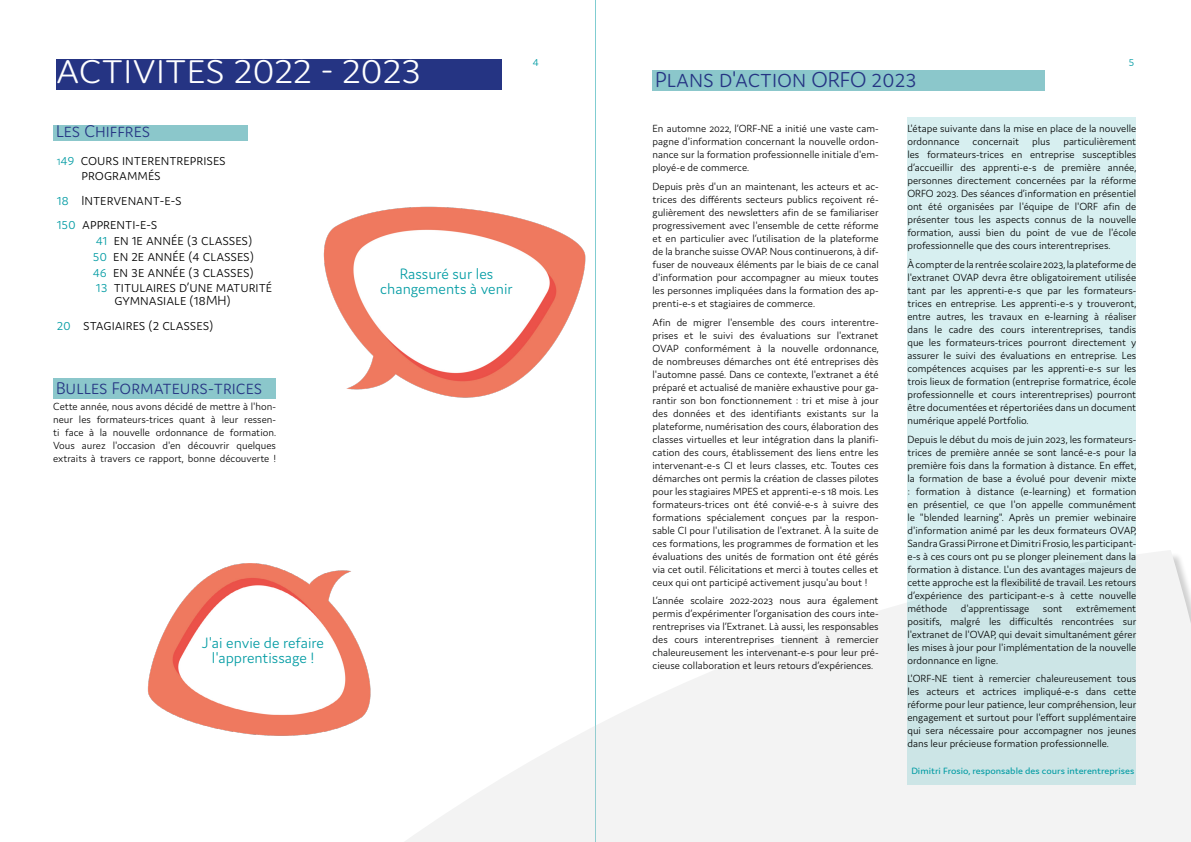
<style>
.page{position:relative;width:1191px;height:842px;background:#fff}
.page>*{position:absolute;margin:0;border:0;box-sizing:border-box;transform-origin:0 0}
.t1{font:300 35px "Domus";letter-spacing:.025em;color:#fff;scale:1.06 1}
.t2{font:300 23px "Domus";color:#253483}
.t3{font:300 18px "Domus";color:#253483}
.t4{font:300 16px/15px "Domus";color:#009ba3;text-align:center}
.t5{font:300 14px/15.8px "Domus";color:#000}
.t6{font:300 12px "Domus";color:#009ba3}
.t7{font:300 11px/13px "Domus";color:#000;text-align:justify}
.t8{font:9.7px "Domus";color:#009ba3;scale:1.07 1}
.s1{font-size:11px;color:#009ba3}
.s2{color:#009ba3}
</style>
<div class="page">
<hr style="left:595px;top:0;width:1px;height:842px;background:#009ba3">
<svg style="left:405px;top:550px;width:786px;height:292px;fill:#f3f3f3"></svg>
<div style="left:53px;top:125px;width:195px;height:16px;background:#8bc7cb"></div>
<div style="left:56px;top:59px;width:446px;height:30px;background:#253483"></div>
<div style="left:53px;top:378px;width:223px;height:20px;background:#8bc7cb"></div>
<div style="left:652px;top:71px;width:393px;height:20px;background:#8bc7cb"></div>
<div style="left:907px;top:118px;width:229px;height:667px;background:#d7eff0"></div>
<img style="left:323px;top:206px;width:263px;height:192px">
<img style="left:147px;top:563px;width:224px;height:173px">
<h1 class="t1" style="left:57px;top:52px;width:345px">ACTIVITÉS 2022 - 2023</h1>
<h3 class="t3" style="left:56px;top:121px;width:96px">Les Chiffres</h3>
<p class="t5" style="left:81px;top:153px;width:146px;line-height:15px;text-indent:-25px"><span class="s1">1</span><span class="s2">49</span> cours interentreprises programmés</p>
<p class="t5" style="left:57px;top:188px;width:127px;line-height:24.3px"><span class="s2">18</span> Intervenant-e-s<br><span class="s2">150</span> apprenti-e-s</p>
<p class="t5" style="left:93px;top:232px;width:181px"><span class="s2">41</span> en 1e année (3 classes)<br><span class="s2">50</span> en 2e année (4 classes)<br><span class="s2">46</span> en 3e année (3 classes)<br><span class="s2">13</span> titulaires d’une maturité</p>
<p class="t5" style="left:57px;top:289px;width:176px;line-height:24.3px;text-indent:58px">gymnasiale (18MH)<br><span class="s2">20</span> stagiaires (2 classes)</p>
<h3 class="t3" style="left:56px;top:378px;width:208px">Bulles Formateurs-trices</h3>
<p class="t7" style="left:53px;top:400px;width:224px">Cette année, nous avons décidé de mettre à l'hon&shy;neur les formateurs-trices quant à leur ressen&shy;ti face à la nouvelle ordonnance de formation.<br>Vous aurez l'occasion d'en découvrir quelques extraits à travers ce rapport, bonne découverte !</p>
<h3 class="t4" style="left:380px;top:266px;width:134px">Rassuré sur les changements à venir</h3>
<h3 class="t4" style="left:202px;top:635px;width:123px">J'ai envie de refaire l'apprentissage !</h3>
<p class="t6" style="left:533px;top:54px;width:7px">4</p>
<p class="t6" style="left:1129px;top:54px;width:7px">5</p>
<h2 class="t2" style="left:655px;top:66px;width:263px">Plans d'action ORFO 2023</h2>
<p class="t7" style="left:652px;top:122px;width:228px">En automne 2022, l’ORF-NE a initié une vaste cam&shy;pagne d'information concernant la nouvelle ordon&shy;nance sur la formation professionnelle initiale d'em&shy;ployé-e de commerce.</p>
<p class="t7" style="left:652px;top:180px;width:228px">Depuis près d'un an maintenant, les acteurs et ac&shy;trices des différents secteurs publics reçoivent ré&shy;gulièrement des newsletters afin de se familiariser progressivement avec l'ensemble de cette réforme et en particulier avec l’utilisation de la plateforme de la branche suisse OVAP. Nous continuerons, à dif&shy;fuser de nouveaux éléments par le biais de ce canal d'information pour accompagner au mieux toutes les personnes impliquées dans la formation des ap&shy;prenti-e-s et stagiaires de commerce.</p>
<p class="t7" style="left:652px;top:315px;width:228px">Afin de migrer l'ensemble des cours interentre&shy;prises et le suivi des évaluations sur l'extranet OVAP conformément à la nouvelle ordonnance, de nombreuses démarches ont été entreprises dès l'automne passé. Dans ce contexte, l'extranet a été préparé et actualisé de manière exhaustive pour ga&shy;rantir son bon fonctionnement : tri et mise à jour des données et des identifiants existants sur la plateforme, numérisation des cours, élaboration des classes virtuelles et leur intégration dans la planifi&shy;cation des cours, établissement des liens entre les intervenant-e-s CI et leurs classes, etc. Toutes ces démarches ont permis la création de classes pilotes pour les stagiaires MPES et apprenti-e-s 18 mois. Les formateurs-trices ont été convié-e-s à suivre des formations spécialement conçues par la respon&shy;sable CI pour l'utilisation de l'extranet. À la suite de ces formations, les programmes de formation et les évaluations des unités de formation ont été gérés via cet outil. Félicitations et merci à toutes celles et ceux qui ont participé activement jusqu'au bout !</p>
<p class="t7" style="left:652px;top:594px;width:228px">L’année scolaire 2022-2023 nous aura également permis d’expérimenter l’organisation des cours inte&shy;rentreprises via l’Extranet. Là aussi, les responsables des cours interentreprises tiennent à remercier chaleureusement les intervenant-e-s pour leur pré&shy;cieuse collaboration et leurs retours d’expériences.</p>
<p class="t7" style="left:907px;top:122px;width:230px">L'étape suivante dans la mise en place de la nouvelle ordonnance concernait plus particulièrement les formateurs-trices en entreprise susceptibles d’accueillir des apprenti-e-s de première année, personnes directement concernées par la réforme ORFO 2023. Des séances d’information en présentiel ont été organisées par l'équipe de l'ORF afin de présenter tous les aspects connus de la nouvelle formation, aussi bien du point de vue de l'école professionnelle que des cours interentreprises.</p>
<p class="t7" style="left:907px;top:258px;width:230px">À compter de la rentrée scolaire 2023, la plateforme de l'extranet OVAP devra être obligatoirement utilisée tant par les apprenti-e-s que par les formateurs&shy;trices en entreprise. Les apprenti-e-s y trouveront, entre autres, les travaux en e-learning à réaliser dans le cadre des cours interentreprises, tandis que les formateurs-trices pourront directement y assurer le suivi des évaluations en entreprise. Les compétences acquises par les apprenti-e-s sur les trois lieux de formation (entreprise formatrice, école professionnelle et cours interentreprises) pourront être documentées et répertoriées dans un document numérique appelé Portfolio.</p>
<p class="t7" style="left:907px;top:432px;width:230px">Depuis le début du mois de juin 2023, les formateurs&shy;trices de première année se sont lancé-e-s pour la première fois dans la formation à distance. En effet, la formation de base a évolué pour devenir mixte : formation à distance (e-learning) et formation en présentiel, ce que l'on appelle communément le "blended learning". Après un premier webinaire d'information animé par les deux formateurs OVAP, Sandra Grassi Pirrone et Dimitri Frosio, les participant&shy;e-s à ces cours ont pu se plonger pleinement dans la formation à distance. L'un des avantages majeurs de cette approche est la flexibilité de travail. Les retours d’expérience des participant-e-s à cette nouvelle méthode d'apprentissage sont extrêmement positifs, malgré les difficultés rencontrées sur l'extranet de l'OVAP, qui devait simultanément gérer les mises à jour pour l'implémentation de la nouvelle ordonnance en ligne.</p>
<p class="t7" style="left:907px;top:672px;width:230px">L'ORF-NE tient à remercier chaleureusement tous les acteurs et actrices impliqué-e-s dans cette réforme pour leur patience, leur compréhension, leur engagement et surtout pour l'effort supplémentaire qui sera nécessaire pour accompagner nos jeunes dans leur précieuse formation professionnelle.</p>
<p class="t8" style="left:911px;top:766px;width:210px">Dimitri Frosio, responsable des cours interentreprises</p>
</div>
